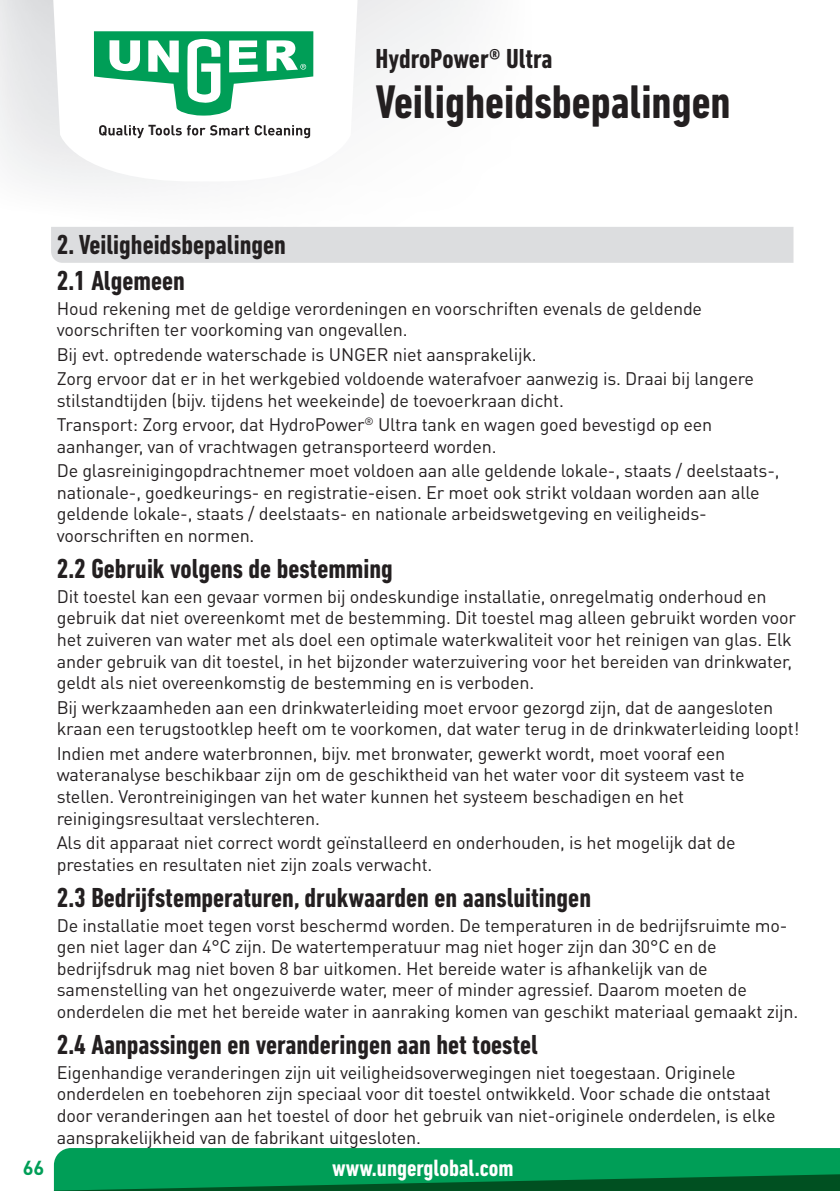
<style>
.page{position:relative;width:840px;height:1191px;background:#fff}
.page>*{position:absolute;margin:0;border:0;box-sizing:border-box;transform-origin:0 0}
.t1{font:700 condensed 48px "DIN Next LT Pro";color:#231f20}
.t2{font:700 condensed 28px/36.4px "DIN Next LT Pro";color:#231f20}
.t3{font:700 condensed 24px "DIN Next LT Pro";color:#fff}
.t4{font:700 20px "DIN Pro";color:#009e57}
.t5{font:18px/21.6px "DIN Pro";letter-spacing:-.01em;color:#231f20}
.t6{font:700 14.4px "DIN Pro";color:#231f20}
</style>
<div class="page">
<svg style="left:52px;top:0;width:307px;height:181px"></svg>
<svg style="left:94px;top:31px;width:219px;height:85px"></svg>
<svg style="left:99px;top:125px;width:45px;height:13px"></svg>
<svg style="left:156px;top:125px;width:154px;height:13px"></svg>
<svg style="left:54px;top:1148px;width:785px;height:43px;background:#008e4c"></svg>
<div style="left:51px;top:227px;width:742px;height:36px;background:#dcdddf"></div>
<p class="t6" style="left:148px;top:120px;width:10px">T</p>
<h2 class="t2" style="left:375px;top:40px;width:178px">HydroPower® Ultra</h2>
<h1 class="t1" style="left:375px;top:74px;width:356px">Veiligheidsbepalingen</h1>
<h2 class="t2" style="left:57px;top:226px;width:230px">2. Veiligheidsbepalingen<br>2.1 Algemeen</h2>
<p class="t5" style="left:57px;top:296px;width:646px">Houd rekening met de geldige verordeningen en voorschriften evenals de geldende voorschriften ter voorkoming van ongevallen.</p>
<p class="t5" style="left:57px;top:341px;width:698px;line-height:24.4px">Bij evt. optredende waterschade is UNGER niet aansprakelijk.<br>Zorg ervoor dat er in het werkgebied voldoende waterafvoer aanwezig is. Draai bij langere</p>
<p class="t5" style="left:57px;top:387px;width:656px;line-height:24.4px">stilstandtijden (bijv. tijdens het weekeinde) de toevoerkraan dicht.<br>Transport: Zorg ervoor, dat HydroPower<sup>®</sup> Ultra tank en wagen goed bevestigd op een</p>
<p class="t5" style="left:57px;top:433px;width:724px;line-height:24.4px">aanhanger, van of vrachtwagen getransporteerd worden.<br>De glasreinigingopdrachtnemer moet voldoen aan alle geldende lokale-, staats / deelstaats-,</p>
<p class="t5" style="left:57px;top:480px;width:704px">nationale-, goedkeurings- en registratie-eisen. Er moet ook strikt voldaan worden aan alle geldende lokale-, staats / deelstaats- en nationale arbeidswetgeving en veiligheids&shy;voorschriften en normen.</p>
<h2 class="t2" style="left:57px;top:551px;width:337px">2.2 Gebruik volgens de bestemming</h2>
<p class="t5" style="left:57px;top:585px;width:740px">Dit toestel kan een gevaar vormen bij ondeskundige installatie, onregelmatig onderhoud en gebruik dat niet overeenkomt met de bestemming. Dit toestel mag alleen gebruikt worden voor het zuiveren van water met als doel een optimale waterkwaliteit voor het reinigen van glas. Elk ander gebruik van dit toestel, in het bijzonder waterzuivering voor het bereiden van drinkwater, geldt als niet overeenkomstig de bestemming en is verboden.</p>
<p class="t5" style="left:57px;top:695px;width:743px">Bij werkzaamheden aan een drinkwaterleiding moet ervoor gezorgd zijn, dat de aangesloten kraan een terugstootklep heeft om te voorkomen, dat water terug in de drinkwaterleiding loopt!</p>
<p class="t5" style="left:57px;top:741px;width:689px">Indien met andere waterbronnen, bijv. met bronwater, gewerkt wordt, moet vooraf een wateranalyse beschikbaar zijn om de geschiktheid van het water voor dit systeem vast te stellen. Verontreinigingen van het water kunnen het systeem beschadigen en het reinigingsresultaat verslechteren.</p>
<p class="t5" style="left:57px;top:831px;width:680px">Als dit apparaat niet correct wordt geïnstalleerd en onderhouden, is het mogelijk dat de prestaties en resultaten niet zijn zoals verwacht.</p>
<h2 class="t2" style="left:57px;top:879px;width:535px">2.3 Bedrijfstemperaturen, drukwaarden en aansluitingen</h2>
<p class="t5" style="left:57px;top:913px;width:742px">De installatie moet tegen vorst beschermd worden. De temperaturen in de bedrijfsruimte mo&shy;gen niet lager dan 4°C zijn. De watertemperatuur mag niet hoger zijn dan 30°C en de bedrijfsdruk mag niet boven 8 bar uitkomen. Het bereide water is afhankelijk van de samenstelling van het ongezuiverde water, meer of minder agressief. Daarom moeten de onderdelen die met het bereide water in aanraking komen van geschikt materiaal gemaakt zijn.</p>
<h2 class="t2" style="left:57px;top:1026px;width:482px">2.4 Aanpassingen en veranderingen aan het toestel</h2>
<p class="t5" style="left:57px;top:1060px;width:720px">Eigenhandige veranderingen zijn uit veiligheidsoverwegingen niet toegestaan. Originele onderdelen en toebehoren zijn speciaal voor dit toestel ontwikkeld. Voor schade die ontstaat door veranderingen aan het toestel of door het gebruik van niet-originele onderdelen, is elke aansprakelijkheid van de fabrikant uitgesloten.</p>
<p class="t4" style="left:23px;top:1154px;width:23px">66</p>
<h3 class="t3" style="left:332px;top:1154px;width:183px">www.ungerglobal.com</h3>
</div>
